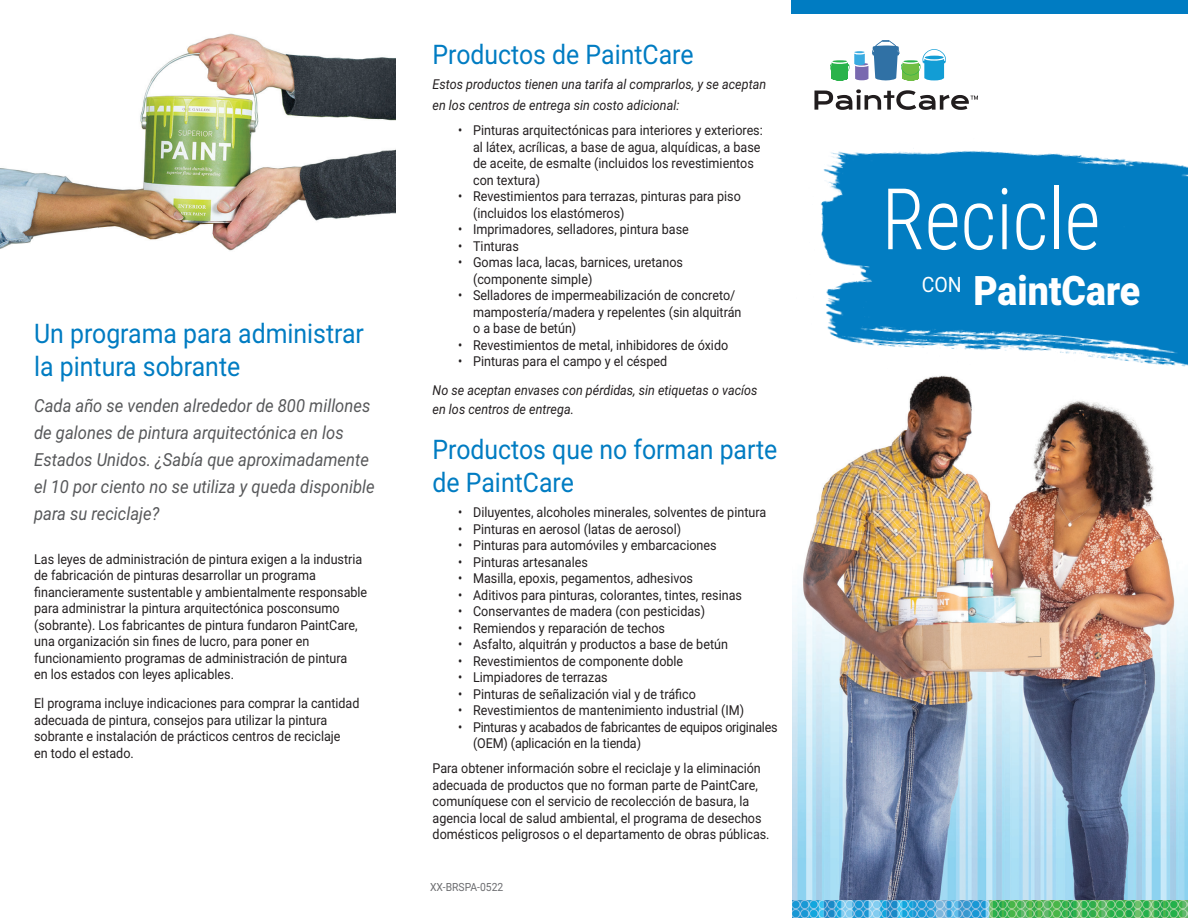
<style>
.page{position:relative;width:1188px;height:918px;background:#fff}
.page>*{position:absolute;margin:0;border:0;box-sizing:border-box;transform-origin:0 0}
.Fees{font:300 85.2px "Roboto Condensed";color:#fff;scale:.92 1}
.Fees-2{font:900 40.65px "Roboto";color:#fff;scale:.92 1}
._1_Headlines{font:27px/33px "Roboto";color:#007cc2;scale:.92 1}
.Fees-3{font:21.15px "Roboto";color:#fff;scale:.92 1}
.t1{font:italic 18px/27px "Roboto";color:#57585a;scale:.92 1}
._2_Bulleted_text{font:13.65px/16.5px "Roboto";color:#231f20;scale:.92 1}
._2_Body_text{font:13.65px/16.5px "Roboto";color:#231f20;scale:.92 1}
._1_Headlines-2{font:italic 13.65px/21px "Roboto";color:#231f20;scale:.92 1}
._2_Bulleted_text-2{font:13.65px/16.5px "Roboto";letter-spacing:-.02em;color:#231f20;scale:.92 1}
.Fees-4{font:11.25px "Roboto";color:#6c6d70;scale:.92 1}
</style>
<div class="page">
<img style="left:792px;top:385px;width:396px;height:515px">
<div style="left:792px;top:0;width:396px;height:14px;background:#007cc2"></div>
<img style="left:820px;top:151px;width:368px;height:234px">
<img style="left:0;top:33px;width:396px;height:218px">
<svg style="left:830px;top:40px;width:116px;height:40px"></svg>
<svg style="left:814px;top:89px;width:164px;height:21px"></svg>
<img style="left:792px;top:900px;width:396px;height:18px">
<p class="_1_Headlines" style="left:34px;top:316px;width:360px">Un programa para administrar la pintura sobrante</p>
<p class="t1" style="left:34px;top:391px;width:372px">Cada año se venden alrededor de 800 millones de galones de pintura arquitectónica en los Estados Unidos. ¿Sabía que aproximadamente el 10 por ciento no se utiliza y queda disponible para su reciclaje?</p>
<p class="_2_Body_text" style="left:34px;top:550px;width:364px">Las leyes de administración de pintura exigen a la industria de fabricación de pinturas desarrollar un programa financieramente sustentable y ambientalmente responsable para administrar la pintura arquitectónica posconsumo (sobrante). Los fabricantes de pintura fundaron PaintCare, una organización sin fines de lucro, para poner en funcionamiento programas de administración de pintura<br>en los estados con leyes aplicables.</p>
<p class="_2_Body_text" style="left:34px;top:695px;width:355px">El programa incluye indicaciones para comprar la cantidad adecuada de pintura, consejos para utilizar la pintura sobrante e instalación de prácticos centros de reciclaje<br>en todo el estado.</p>
<p class="_1_Headlines" style="left:433px;top:37px;width:285px">Productos de PaintCare</p>
<p class="_1_Headlines-2" style="left:433px;top:73px;width:364px">Estos productos tienen una tarifa al comprarlos, y se aceptan en los centros de entrega sin costo adicional:</p>
<p class="_2_Bulleted_text" style="left:473px;top:121px;width:316px;text-indent:-15px">• Pinturas arquitectónicas para interiores y exteriores: al látex, acrílicas, a base de agua, alquídicas, a base de aceite, de esmalte (incluidos los revestimientos con textura)</p>
<p class="_2_Bulleted_text" style="left:473px;top:187px;width:293px;text-indent:-15px">• Revestimientos para terrazas, pinturas para piso (incluidos los elastómeros)</p>
<p class="_2_Bulleted_text" style="left:458px;top:220px;width:252px">• Imprimadores, selladores, pintura base</p>
<p class="_2_Bulleted_text" style="left:458px;top:237px;width:68px">• Tinturas</p>
<p class="_2_Bulleted_text" style="left:473px;top:253px;width:230px;text-indent:-15px">• Gomas laca, lacas, barnices, uretanos (componente simple)</p>
<p class="_2_Bulleted_text" style="left:473px;top:286px;width:293px;text-indent:-15px">• Selladores de impermeabilización de concreto/ mampostería/madera y repelentes (sin alquitrán o a base de betún)</p>
<p class="_2_Bulleted_text" style="left:458px;top:336px;width:295px">• Revestimientos de metal, inhibidores de óxido</p>
<p class="_2_Bulleted_text" style="left:458px;top:352px;width:229px">• Pinturas para el campo y el césped</p>
<p class="_1_Headlines-2" style="left:433px;top:379px;width:355px;line-height:19.5px">No se aceptan envases con pérdidas, sin etiquetas o vacíos en los centros de entrega.</p>
<p class="_1_Headlines" style="left:433px;top:432px;width:376px">Productos que no forman parte de PaintCare</p>
<p class="_2_Bulleted_text" style="left:458px;top:504px;width:336px">• Diluyentes, alcoholes minerales, solventes de pintura</p>
<p class="_2_Bulleted_text" style="left:458px;top:520px;width:244px">• Pinturas en aerosol (latas de aerosol)</p>
<p class="_2_Bulleted_text" style="left:458px;top:537px;width:283px">• Pinturas para automóviles y embarcaciones</p>
<p class="_2_Bulleted_text" style="left:458px;top:553px;width:143px">• Pinturas artesanales</p>
<p class="_2_Bulleted_text" style="left:458px;top:570px;width:257px">• Masilla, epoxis, pegamentos, adhesivos</p>
<p class="_2_Bulleted_text" style="left:458px;top:586px;width:310px">• Aditivos para pinturas, colorantes, tintes, resinas</p>
<p class="_2_Bulleted_text" style="left:458px;top:603px;width:270px">• Conservantes de madera (con pesticidas)</p>
<p class="_2_Bulleted_text" style="left:458px;top:619px;width:226px">• Remiendos y reparación de techos</p>
<p class="_2_Bulleted_text" style="left:458px;top:636px;width:295px">• Asfalto, alquitrán y productos a base de betún</p>
<p class="_2_Bulleted_text" style="left:458px;top:652px;width:246px">• Revestimientos de componente doble</p>
<p class="_2_Bulleted_text" style="left:458px;top:669px;width:164px">• Limpiadores de terrazas</p>
<p class="_2_Bulleted_text" style="left:458px;top:685px;width:260px">• Pinturas de señalización vial y de tráfico</p>
<p class="_2_Bulleted_text" style="left:458px;top:702px;width:313px">• Revestimientos de mantenimiento industrial (IM)</p>
<p class="_2_Bulleted_text-2" style="left:473px;top:718px;width:332px;text-indent:-15px">• Pinturas y acabados de fabricantes de equipos originales (OEM) (aplicación en la tienda)</p>
<p class="_2_Body_text" style="left:433px;top:760px;width:368px">Para obtener información sobre el reciclaje y la eliminación adecuada de productos que no forman parte de PaintCare, comuníquese con el servicio de recolección de basura, la agencia local de salud ambiental, el programa de desechos domésticos peligrosos o el departamento de obras públicas.</p>
<p class="Fees-4" style="left:430px;top:879px;width:81px">XX-BRSPA-0522</p>
<p class="Fees" style="left:882px;top:159px;width:239px">Recicle</p>
<p class="Fees-3" style="left:922px;top:269px;width:45px">CON</p>
<p class="Fees-2" style="left:973px;top:262px;width:183px">PaintCare</p>
</div>
